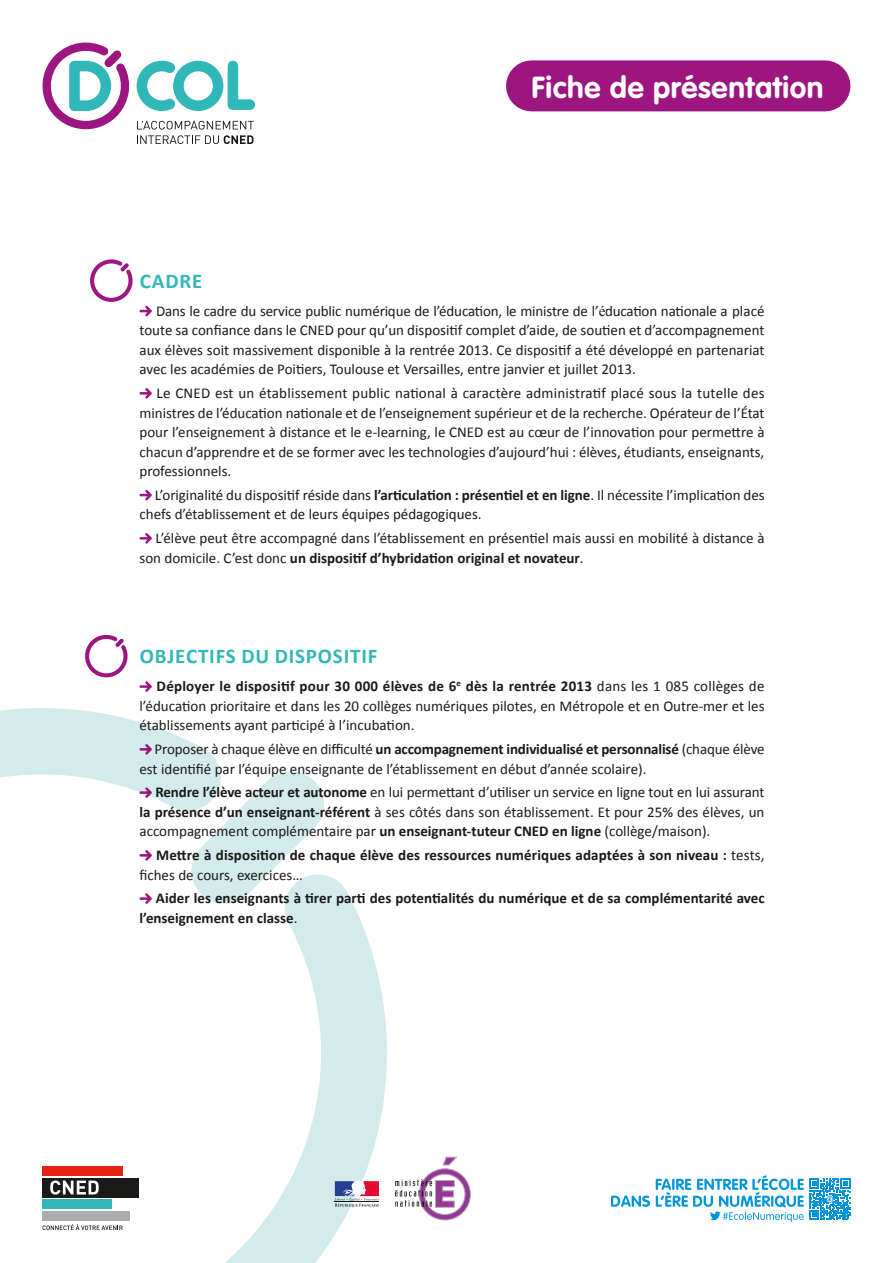
<style>
.page{position:relative;width:893px;height:1263px;background:#fff}
.page>*{position:absolute;margin:0;border:0;box-sizing:border-box;transform-origin:0 0}
.t1{font:700 30px "VAG Rounded";letter-spacing:.02em;color:#fff}
.t2{font:700 21px "Calibri";letter-spacing:.04em;color:#31b7b7}
.t3{font:15px/19.5px "Calibri";color:#1a1a18;text-align:justify}
.t4{font:700 15px/19.5px "Calibri";color:#1a1a18}
.s1{font-family:"Times New Roman"}
.s2{font-weight:700}
.s3{font-weight:400}
</style>
<div class="page">
<svg style="left:90px;top:259px;width:43px;height:43px"></svg>
<svg style="left:0;top:677px;width:387px;height:586px"></svg>
<svg style="left:85px;top:634px;width:43px;height:43px"></svg>
<svg style="left:139px;top:306px;width:13px;height:10px"></svg>
<svg style="left:139px;top:388px;width:13px;height:11px"></svg>
<svg style="left:139px;top:490px;width:13px;height:10px"></svg>
<svg style="left:139px;top:533px;width:13px;height:11px"></svg>
<svg style="left:139px;top:681px;width:13px;height:11px"></svg>
<svg style="left:139px;top:744px;width:13px;height:11px"></svg>
<svg style="left:139px;top:787px;width:13px;height:11px"></svg>
<svg style="left:139px;top:850px;width:13px;height:11px"></svg>
<svg style="left:139px;top:893px;width:13px;height:11px"></svg>
<div style="left:43px;top:1166px;width:80px;height:10px;background:#e4200e"></div>
<div style="left:43px;top:1199px;width:69px;height:10px;background:#31b7b7"></div>
<div style="left:43px;top:1211px;width:87px;height:9px;background:#abacac"></div>
<div style="left:43px;top:1178px;width:96px;height:19px;background:#1a1a18"></div>
<svg style="left:50px;top:1180px;width:49px;height:14px"></svg>
<svg style="left:43px;top:1224px;width:80px;height:6px"></svg>
<svg style="left:335px;top:1181px;width:44px;height:26px"></svg>
<hr style="left:335px;top:1202px;width:44px;height:1px;background:#1b1417">
<svg style="left:395px;top:1157px;width:76px;height:63px"></svg>
<svg style="left:611px;top:1195px;width:39px;height:12px"></svg>
<svg style="left:656px;top:1175px;width:194px;height:47px"></svg>
<svg style="left:137px;top:61px;width:118px;height:50px"></svg>
<svg style="left:137px;top:121px;width:117px;height:23px"></svg>
<svg style="left:42px;top:42px;width:88px;height:87px"></svg>
<div style="left:531px;top:60px;width:294px;height:51px;background:#9d1680"></div>
<h1 class="t1" style="left:532px;top:69px;width:293px">Fiche de présentation</h1>
<h2 class="t2" style="left:140px;top:267px;width:64px">Cadre</h2>
<p class="t3" style="left:139px;top:301px;width:627px;text-indent:17px">Dans le cadre du service public numérique de l’éducation, le ministre de l’<span class="s1">é</span>ducation nationale a placé toute sa confiance dans le CNED pour qu’un dispositif complet d’aide, de soutien et d’accompagnement aux élèves soit massivement disponible à la rentrée 2013. Ce dispositif a été développé en partenariat avec les académies de Poitiers, Toulouse et Versailles, entre janvier et juillet 2013.</p>
<p class="t3" style="left:139px;top:383px;width:627px;text-indent:17px">Le CNED est un établissement public national à caractère administratif placé sous la tutelle des ministres de l’éducation nationale et de l’enseignement supérieur et de la recherche. Opérateur de l’État pour l’enseignement à distance et le e-learning, le CNED est au cœur de l’innovation pour permettre à chacun d’apprendre et de se former avec les technologies d’aujourd’hui : élèves, étudiants, enseignants, professionnels.</p>
<p class="t3" style="left:139px;top:485px;width:627px;text-indent:15px">L’originalité du dispositif réside dans <span class="s2">l’articulation : présentiel et en ligne</span>. Il nécessite l’implication des chefs d’établissement et de leurs équipes pédagogiques.</p>
<p class="t3" style="left:139px;top:528px;width:627px;text-indent:16px">L’élève peut être accompagné dans l’établissement en présentiel mais aussi en mobilité à distance à son domicile. C’est donc <span class="s2">un dispositif d’hybridation original et novateur</span>.</p>
<h2 class="t2" style="left:140px;top:643px;width:239px">Objectifs du dispositif</h2>
<p class="t3" style="left:139px;top:677px;width:627px;text-indent:17px"><span class="s2">Déployer le dispositif pour 30 000 élèves de 6</span><sup>e</sup> <span class="s2">dès la rentrée 2013</span> dans les 1 085 collèges de l’éducation prioritaire et dans les 20 collèges numériques pilotes, en Métropole et en Outre-mer et les établissements ayant participé à l’incubation.</p>
<p class="t3" style="left:139px;top:739px;width:627px;text-indent:15px">Proposer à chaque élève en difficulté <span class="s2">un accompagnement individualisé et personnalisé</span> (chaque élève est identifié par l’équipe enseignante de l’établissement en début d’année scolaire).</p>
<p class="t3" style="left:139px;top:783px;width:626px;text-indent:16px"><span class="s2">Rendre l’élève acteur et autonome</span> en lui permettant d’utiliser un service en ligne tout en lui assurant <span class="s2">la présence d’un enseignant-référent</span> à ses côtés dans son établissement. Et pour 25% des élèves, un accompagnement complémentaire par <span class="s2">un enseignant-tuteur CNED en ligne</span> (collège/maison).</p>
<p class="t4" style="left:139px;top:845px;width:627px;text-indent:17px">Mettre à disposition de chaque élève des ressources numériques adaptées à son niveau : <span class="s3">tests, fiches de cours, exercices…</span></p>
<p class="t4" style="left:139px;top:889px;width:627px;text-indent:16px">Aider les enseignants à tirer parti des potentialités du numérique et de sa complémentarité avec l’enseignement en classe<span class="s3">.</span></p>
</div>
